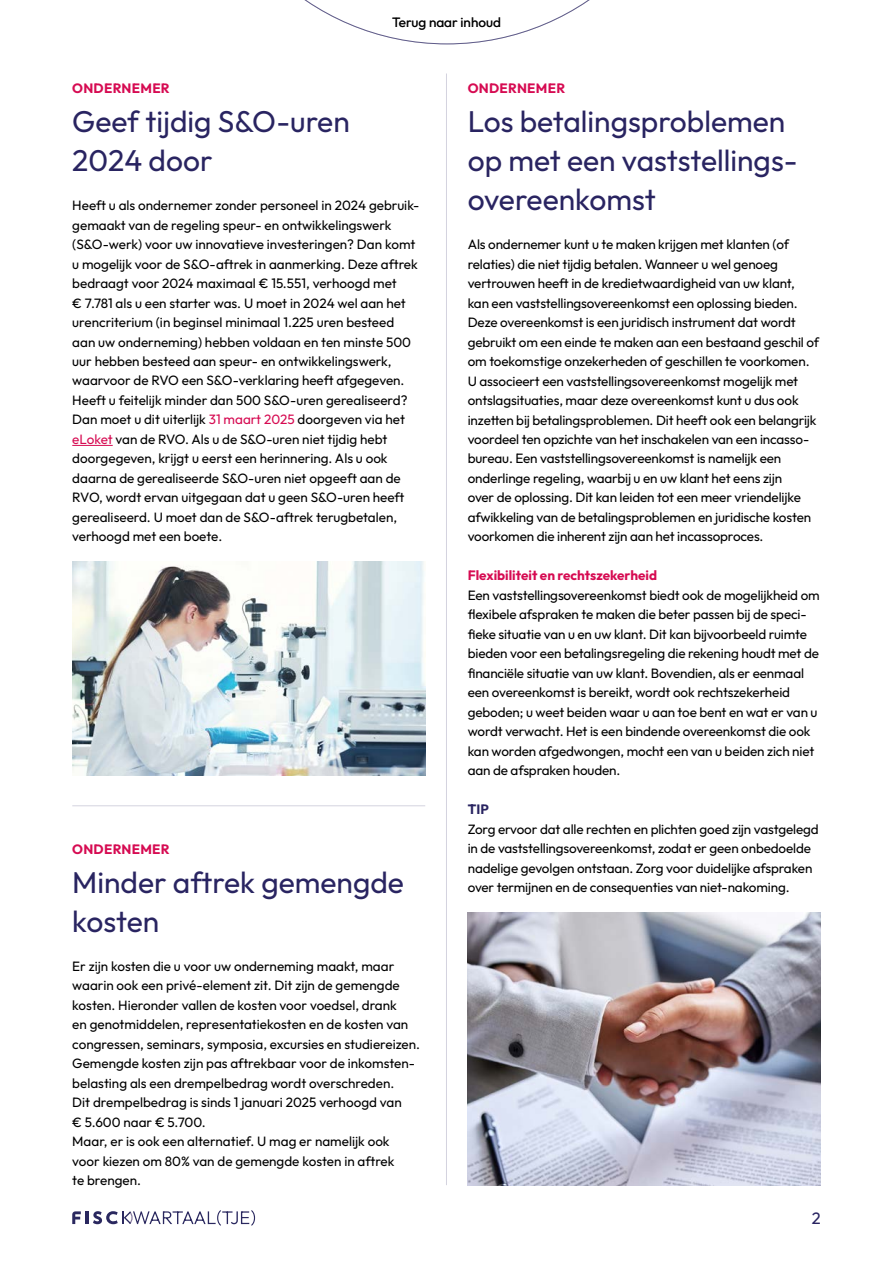
<style>
.page{position:relative;width:893px;height:1263px;background:#fff}
.page>*{position:absolute;margin:0;border:0;box-sizing:border-box;transform-origin:0 0}
.t1{font:30px/39px "Outfit";color:#292461}
.t2{font:16.5px "Outfit";color:#292461}
.t3{font:13.5px/19.5px "Outfit";letter-spacing:-.01em;color:#000}
.t4{font:700 13.5px "Outfit";letter-spacing:.005em;color:#d60b52}
.t5{font:700 13.5px "Outfit";color:#292461}
.s1{color:#d60b52}
</style>
<div class="page">
<svg style="left:72px;top:1210px;width:183px;height:16px"></svg>
<svg style="left:304px;top:0;width:286px;height:44px"></svg>
<hr style="left:446px;top:73px;width:1px;height:1112px;background:#d4d3df">
<img style="left:468px;top:912px;width:353px;height:273px">
<hr style="left:72px;top:805px;width:353px;height:1px;background:#d4d3df">
<hr style="left:72px;top:445px;width:41px;height:1px;background:#d60b52">
<img style="left:72px;top:561px;width:353px;height:215px">
<p class="t3" style="left:392px;top:12px;width:110px">Terug naar inhoud</p>
<p class="t4" style="left:72px;top:79px;width:99px">ONDERNEMER</p>
<h1 class="t1" style="left:72px;top:103px;width:279px">Geef tijdig S&amp;O-uren<br>2024 door</h1>
<p class="t3" style="left:72px;top:196px;width:349px">Heeft u als ondernemer zonder personeel in 2024 gebruik&shy;gemaakt van de regeling speur- en ontwikkelingswerk (S&amp;O-werk) voor uw innovatieve investeringen? Dan komt u mogelijk voor de S&amp;O-aftrek in aanmerking. Deze aftrek bedraagt voor 2024 maximaal € 15.551, verhoogd met<br>€ 7.781 als u een starter was. U moet in 2024 wel aan het urencriterium (in beginsel minimaal 1.225 uren besteed aan uw onderneming) hebben voldaan en ten minste 500 uur hebben besteed aan speur- en ontwikkelingswerk, waarvoor de RVO een S&amp;O-verklaring heeft afgegeven.<br>Heeft u feitelijk minder dan 500 S&amp;O-uren gerealiseerd?<br>Dan moet u dit uiterlijk <span class="s1">31 maart 2025</span> doorgeven via het <span class="s1">eLoket</span> van de RVO. Als u de S&amp;O-uren niet tijdig hebt doorgegeven, krijgt u eerst een herinnering. Als u ook daarna de gerealiseerde S&amp;O-uren niet opgeeft aan de RVO, wordt ervan uitgegaan dat u geen S&amp;O-uren heeft gerealiseerd. U moet dan de S&amp;O-aftrek terugbetalen, verhoogd met een boete.</p>
<p class="t4" style="left:72px;top:840px;width:99px">ONDERNEMER</p>
<h1 class="t1" style="left:72px;top:863px;width:333px">Minder aftrek gemengde kosten</h1>
<p class="t3" style="left:72px;top:956px;width:349px">Er zijn kosten die u voor uw onderneming maakt, maar waarin ook een privé-element zit. Dit zijn de gemengde kosten. Hieronder vallen de kosten voor voedsel, drank<br>en genotmiddelen, representatiekosten en de kosten van congressen, seminars, symposia, excursies en studiereizen.<br>Gemengde kosten zijn pas aftrekbaar voor de inkomsten&shy;belasting als een drempelbedrag wordt overschreden.<br>Dit drempelbedrag is sinds 1 januari 2025 verhoogd van<br>€ 5.600 naar € 5.700.<br>Maar, er is ook een alternatief. U mag er namelijk ook voor kiezen om 80% van de gemengde kosten in aftrek<br>te brengen.</p>
<p class="t4" style="left:468px;top:79px;width:99px">ONDERNEMER</p>
<h1 class="t1" style="left:468px;top:103px;width:327px">Los betalingsproblemen op met een vaststellings&shy;overeenkomst</h1>
<p class="t3" style="left:468px;top:235px;width:353px">Als ondernemer kunt u te maken krijgen met klanten (of relaties) die niet tijdig betalen. Wanneer u wel genoeg vertrouwen heeft in de kredietwaardigheid van uw klant, kan een vaststellingsovereenkomst een oplossing bieden.<br>Deze overeenkomst is een juridisch instrument dat wordt gebruikt om een einde te maken aan een bestaand geschil of om toekomstige onzekerheden of geschillen te voorkomen.<br>U associeert een vaststellingsovereenkomst mogelijk met ontslagsituaties, maar deze overeenkomst kunt u dus ook inzetten bij betalingsproblemen. Dit heeft ook een belangrijk voordeel ten opzichte van het inschakelen van een incasso&shy;bureau. Een vaststellingsovereenkomst is namelijk een onderlinge regeling, waarbij u en uw klant het eens zijn<br>over de oplossing. Dit kan leiden tot een meer vriendelijke afwikkeling van de betalingsproblemen en juridische kosten voorkomen die inherent zijn aan het incassoproces.</p>
<p class="t4" style="left:468px;top:567px;width:191px">Flexibiliteit en rechtszekerheid</p>
<p class="t3" style="left:468px;top:586px;width:353px">Een vaststellingsovereenkomst biedt ook de mogelijkheid om flexibele afspraken te maken die beter passen bij de speci&shy;fieke situatie van u en uw klant. Dit kan bijvoorbeeld ruimte bieden voor een betalingsregeling die rekening houdt met de financiële situatie van uw klant. Bovendien, als er eenmaal een overeenkomst is bereikt, wordt ook rechtszekerheid geboden; u weet beiden waar u aan toe bent en wat er van u wordt verwacht. Het is een bindende overeenkomst die ook kan worden afgedwongen, mocht een van u beiden zich niet aan de afspraken houden.</p>
<p class="t5" style="left:468px;top:801px;width:23px">TIP</p>
<p class="t3" style="left:468px;top:820px;width:352px">Zorg ervoor dat alle rechten en plichten goed zijn vastgelegd in de vaststellingsovereenkomst, zodat er geen onbedoelde nadelige gevolgen ontstaan. Zorg voor duidelijke afspraken over termijnen en de consequenties van niet-nakoming.</p>
<p class="t2" style="left:812px;top:1208px;width:10px">2</p>
</div>
